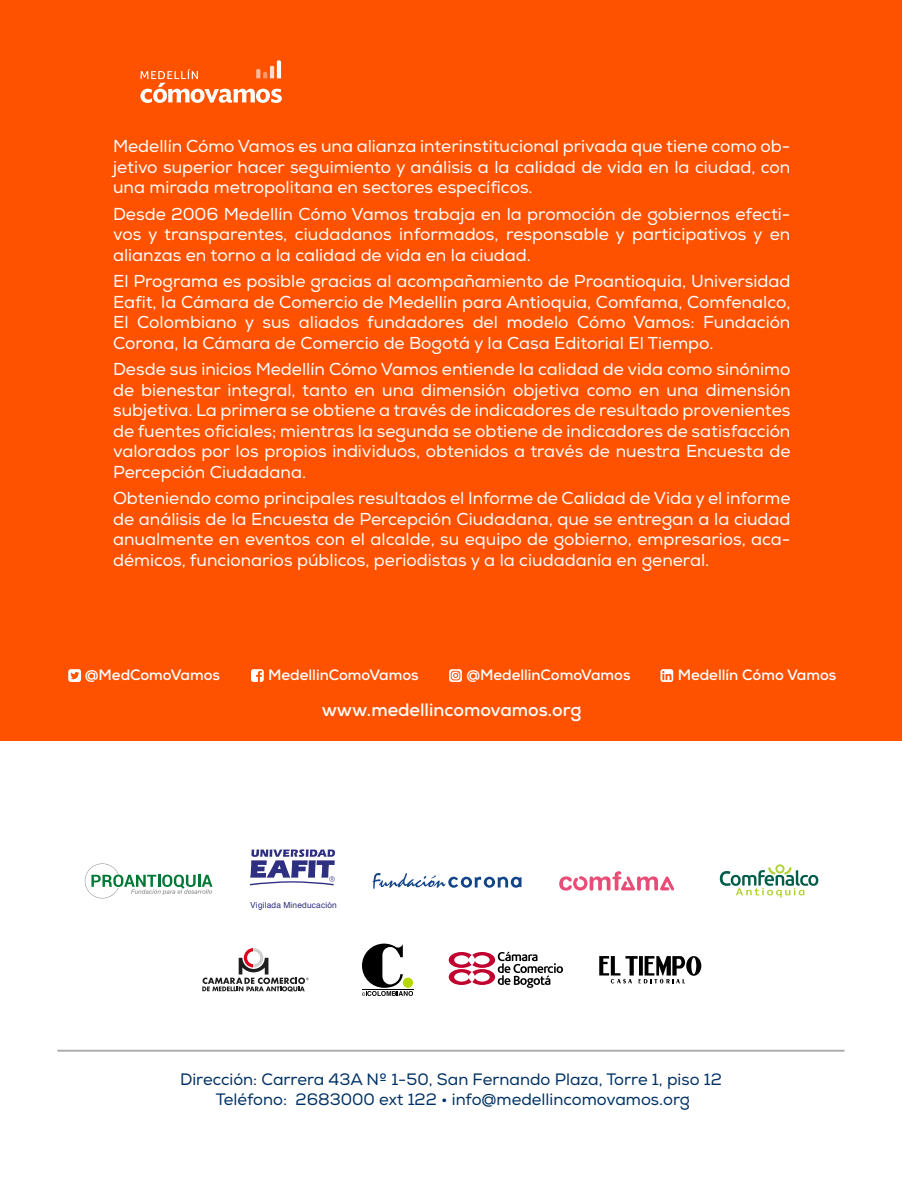
<style>
.page{position:relative;width:902px;height:1191px;background:#fff}
.page>*{position:absolute;margin:0;border:0;box-sizing:border-box;transform-origin:0 0}
.t1{font:700 18px "Nexa";color:#fff}
.t2{font:17.25px/20.5px "Nexa";color:#fff;text-align:justify}
.t3{font:16.5px/19.8px "Nexa";color:#003164;text-align:center}
.t4{font:700 15px "Nexa";color:#fff}
.t5{font:8.4px "Helvetica";letter-spacing:.02em;color:#2e2f81}
</style>
<div class="page">
<hr style="left:901px;top:574px;width:1px;height:408px;background:#ff5200">
<div style="left:1px;top:0;width:900px;height:740px;background:#ff5200"></div>
<svg style="left:140px;top:60px;width:142px;height:43px"></svg>
<hr style="left:57px;top:1049px;width:787px;height:2px;background:#ababab">
<svg style="left:448px;top:951px;width:115px;height:37px"></svg>
<svg style="left:599px;top:956px;width:102px;height:27px"></svg>
<svg style="left:85px;top:863px;width:127px;height:35px"></svg>
<svg style="left:372px;top:873px;width:149px;height:16px"></svg>
<svg style="left:559px;top:871px;width:115px;height:19px"></svg>
<svg style="left:362px;top:943px;width:51px;height:53px"></svg>
<div style="left:403px;top:977px;width:10px;height:10px;background:#b5d900;border-radius:50%"></div>
<svg style="left:719px;top:864px;width:99px;height:33px"></svg>
<svg style="left:250px;top:849px;width:85px;height:36px"></svg>
<svg style="left:202px;top:948px;width:106px;height:43px"></svg>
<div style="left:251px;top:669px;width:13px;height:13px;background:#fff;border-radius:3px"></div>
<svg style="left:256px;top:671px;width:6px;height:11px"></svg>
<svg style="left:449px;top:669px;width:13px;height:13px"></svg>
<svg style="left:450px;top:670px;width:10px;height:10px"></svg>
<svg style="left:660px;top:669px;width:13px;height:13px"></svg>
<svg style="left:662px;top:671px;width:9px;height:9px"></svg>
<div style="left:68px;top:669px;width:13px;height:13px;background:#fff;border-radius:3px"></div>
<svg style="left:70px;top:672px;width:9px;height:7px"></svg>
<p class="t2" style="left:113px;top:136px;width:678px">Medellín Cómo Vamos es una alianza interinstitucional privada que tiene como ob&shy;jetivo superior hacer seguimiento y análisis a la calidad de vida en la ciudad, con una mirada metropolitana en sectores específicos.</p>
<p class="t2" style="left:113px;top:204px;width:678px">Desde 2006 Medellín Cómo Vamos trabaja en la promoción de gobiernos efecti&shy;vos y transparentes, ciudadanos informados, responsable y participativos y en alianzas en torno a la calidad de vida en la ciudad.</p>
<p class="t2" style="left:113px;top:271px;width:679px">El Programa es posible gracias al acompañamiento de Proantioquia, Universidad Eafit, la Cámara de Comercio de Medellín para Antioquia, Comfama, Comfenalco, El Colombiano y sus aliados fundadores del modelo Cómo Vamos: Fundación Corona, la Cámara de Comercio de Bogotá y la Casa Editorial El Tiempo.</p>
<p class="t2" style="left:113px;top:359px;width:679px">Desde sus inicios Medellín Cómo Vamos entiende la calidad de vida como sinónimo de bienestar integral, tanto en una dimensión objetiva como en una dimensión subjetiva. La primera se obtiene a través de indicadores de resultado provenientes de fuentes oficiales; mientras la segunda se obtiene de indicadores de satisfacción valorados por los propios individuos, obtenidos a través de nuestra Encuesta de Percepción Ciudadana.</p>
<p class="t2" style="left:113px;top:488px;width:679px">Obteniendo como principales resultados el Informe de Calidad de Vida y el informe de análisis de la Encuesta de Percepción Ciudadana, que se entregan a la ciudad anualmente en eventos con el alcalde, su equipo de gobierno, empresarios, aca&shy;démicos, funcionarios públicos, periodistas y a la ciudadanía en general.</p>
<p class="t4" style="left:85px;top:665px;width:137px">@MedComoVamos</p>
<p class="t4" style="left:268px;top:665px;width:152px">MedellinComoVamos</p>
<p class="t4" style="left:466px;top:665px;width:166px">@MedellinComoVamos</p>
<p class="t4" style="left:677px;top:665px;width:160px">Medellín Cómo Vamos</p>
<p class="t1" style="left:321px;top:698px;width:261px">www.medellincomovamos.org</p>
<p class="t5" style="left:250px;top:899px;width:88px">Vigilada Mineducación</p>
<p class="t3" style="left:180px;top:1069px;width:543px">Dirección: Carrera 43A Nº 1-50, San Fernando Plaza, Torre 1, piso 12<br>Teléfono: 2683000 ext 122 • info@medellincomovamos.org</p>
</div>
